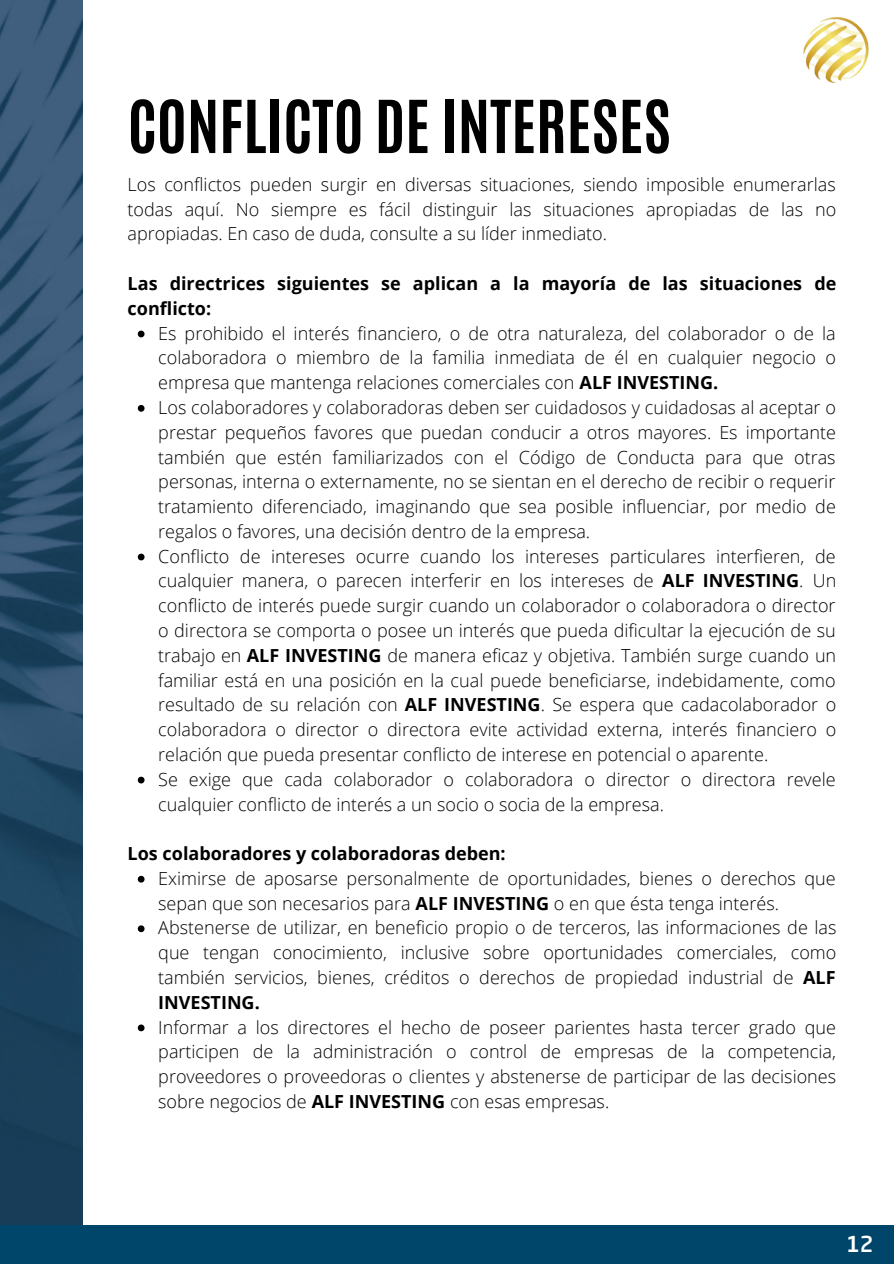
<style>
.page{position:relative;width:894px;height:1264px;background:#fff}
.page>*{position:absolute;margin:0;border:0;box-sizing:border-box;transform-origin:0 0}
.t1{font:700 61.95px "Antonio";color:#000}
.t2{font:500 21.75px "Neo Sans Pro";color:#fff}
.t3{font:300 18px/24.8px "Open Sans";color:#000}
.t4{font:700 18px/24.8px "Open Sans";color:#000}
.s1{font-weight:700}
</style>
<div class="page">
<img style="left:803px;top:17px;width:66px;height:67px">
<img style="left:0;top:0;width:82px;height:1224px">
<svg style="left:138px;top:330px;width:6px;height:7px"></svg>
<svg style="left:138px;top:405px;width:6px;height:7px"></svg>
<svg style="left:138px;top:553px;width:6px;height:7px"></svg>
<svg style="left:138px;top:776px;width:6px;height:7px"></svg>
<svg style="left:138px;top:875px;width:6px;height:7px"></svg>
<svg style="left:138px;top:925px;width:6px;height:7px"></svg>
<svg style="left:138px;top:1024px;width:6px;height:7px"></svg>
<div style="left:0;top:1224px;width:893px;height:39px;background:#00456a"></div>
<h1 class="t1" style="left:128px;top:82px;width:544px">CONFLICTO DE INTERESES</h1>
<p class="t3" style="left:128px;top:171px;width:710px;text-align:justify">Los conflictos pueden surgir en diversas situaciones, siendo imposible enumerarlas todas aquí. No siempre es fácil distinguir las situaciones apropiadas de las no apropiadas. En caso de duda, consulte a su líder inmediato.</p>
<p class="t4" style="left:128px;top:271px;width:710px">Las directrices siguientes se aplican a la mayoría de las situaciones de conflicto:</p>
<p class="t3" style="left:158px;top:320px;width:679px">Es prohibido el interés financiero, o de otra naturaleza, del colaborador o de la colaboradora o miembro de la familia inmediata de él en cualquier negocio o empresa que mantenga relaciones comerciales con <span class="s1">ALF INVESTING.<br></span>Los colaboradores y colaboradoras deben ser cuidadosos y cuidadosas al aceptar o prestar pequeños favores que puedan conducir a otros mayores. Es importante también que estén familiarizados con el Código de Conducta para que otras personas, interna o externamente, no se sientan en el derecho de recibir o requerir tratamiento diferenciado, imaginando que sea posible influenciar, por medio de regalos o favores, una decisión dentro de la empresa.<br>Conflicto de intereses ocurre cuando los intereses particulares interfieren, de cualquier manera, o parecen interferir en los intereses de <span class="s1">ALF INVESTING</span>. Un conflicto de interés puede surgir cuando un colaborador o colaboradora o director o directora se comporta o posee un interés que pueda dificultar la ejecución de su trabajo en <span class="s1">ALF INVESTING</span> de manera eficaz y objetiva. También surge cuando un familiar está en una posición en la cual puede beneficiarse, indebidamente, como resultado de su relación con <span class="s1">ALF INVESTING</span>. Se espera que cadacolaborador o colaboradora o director o directora evite actividad externa, interés financiero o relación que pueda presentar conflicto de interese en potencial o aparente.<br>Se exige que cada colaborador o colaboradora o director o directora revele cualquier conflicto de interés a un socio o socia de la empresa.</p>
<p class="t4" style="left:128px;top:840px;width:379px">Los colaboradores y colaboradoras deben:</p>
<p class="t3" style="left:158px;top:865px;width:679px">Eximirse de aposarse personalmente de oportunidades, bienes o derechos que sepan que son necesarios para <span class="s1">ALF INVESTING</span> o en que ésta tenga interés.<br>Abstenerse de utilizar, en beneficio propio o de terceros, las informaciones de las que tengan conocimiento, inclusive sobre oportunidades comerciales, como también servicios, bienes, créditos o derechos de propiedad industrial de <span class="s1">ALF INVESTING.</span></p>
<p class="t3" style="left:158px;top:1014px;width:679px;text-align:justify">Informar a los directores el hecho de poseer parientes hasta tercer grado que participen de la administración o control de empresas de la competencia, proveedores o proveedoras o clientes y abstenerse de participar de las decisiones sobre negocios de <span class="s1">ALF INVESTING</span> con esas empresas.</p>
<p class="t2" style="left:845px;top:1234px;width:29px">12</p>
</div>
